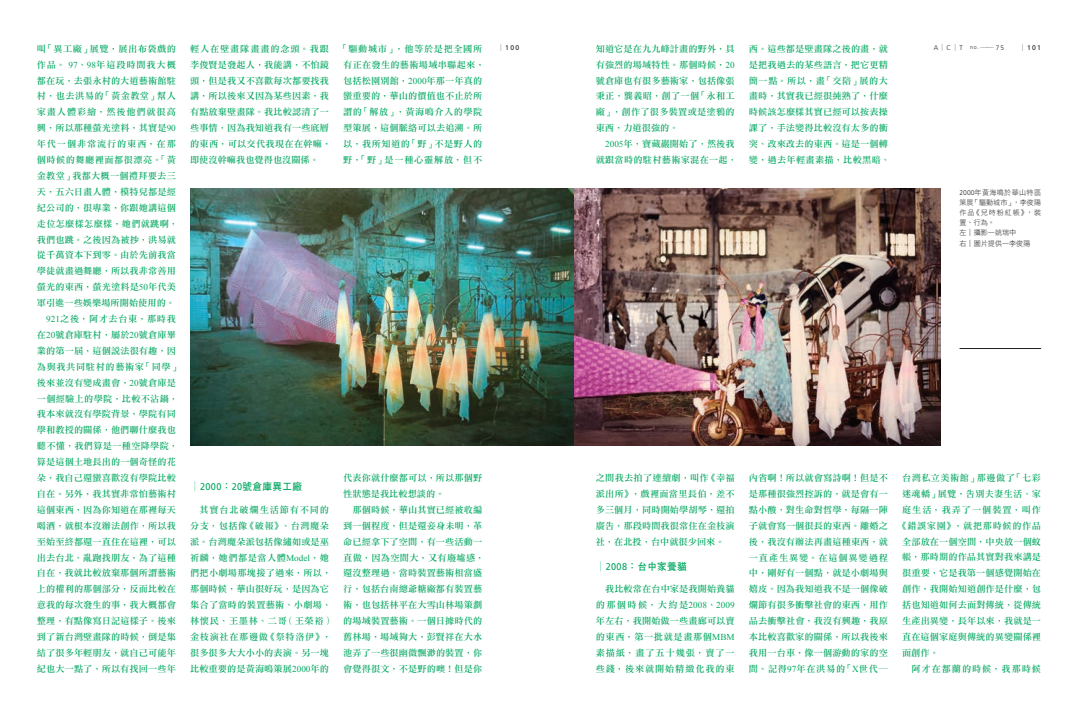
<style>
.page{position:relative;width:1078px;height:720px;background:#fff}
.page>*{position:absolute;margin:0;border:0;box-sizing:border-box;transform-origin:0 0}
.t1{font:10.1px "DF Hei Std W7";letter-spacing:.04em;color:#00a75f;scale:.95 1}
.t2{font:9.1px/15.9px "DF Li Song Std W5";letter-spacing:.015em;color:#00a75f}
.t3{font:9.1px/15.9px "DF Li Song Std W5";letter-spacing:.035em;color:#00a75f;text-align:center}
.t4{font:9.1px "DF Li Song Std W5";letter-spacing:.105em;color:#00a75f}
.t5{font:9.1px "DF Li Song Std W5";letter-spacing:.055em;color:#00a75f}
.t6{font:9.1px "DF Li Song Std W5";letter-spacing:.05em;color:#00a75f}
.t7{font:9.1px "DF Li Song Std W5";letter-spacing:.07em;color:#00a75f}
.t8{font:7.2px/10.2px "DF Hei Std W3";color:#231f20}
.t9{font:7.1px "DF Hei Std W3";color:#231f20}
.t10{font:6.9px "Frutiger";letter-spacing:.2em;color:#231f20}
.s1{font-family:"Frutiger";font-weight:300;font-size:6.9px}
.s2{font-family:"Frutiger";font-weight:300;font-size:5.5px}
.s3{font-family:"Frutiger";font-weight:300;font-size:6.7px}
.s4{font-family:"Frutiger";font-size:6.9px}
.s5{font-family:"Times New Roman"}
.s6{font-family:"DF Hei Std W3";font-size:7.1px}
.s7{font-family:"Frutiger";font-size:9.8px}
</style>
<div class="page">
<img style="left:190px;top:189px;width:749px;height:256px">
<hr style="left:959px;top:348px;width:81px;height:1px;background:#231f20">
<p class="t5" style="left:37px;top:44px;width:140px">叫「異工廠」展覽，展出布袋戲的</p>
<p class="t10" style="left:505px;top:43px;width:21px">01 0</p>
<p class="t9" style="left:928px;top:44px;width:72px"><span class="s1">A</span>│<span class="s1">C</span>│<span class="s1">T</span> <span class="s2">no.</span>── <span class="s3">75</span></p>
<p class="t9" style="left:1013px;top:44px;width:13px">│<span class="s4">0</span></p>
<p class="t2" style="left:37px;top:56px;width:145px;text-align:center">作品。 <span class="s5">97</span>、<span class="s5">98</span>年這段時間我大概都在玩，去張永村的大道藝術館駐村，也去洪易的「黃金教堂」幫人家畫人體彩繪，然後他們就很高興，所以那種螢光塗料，其實是<span class="s5">90</span>年代一個非常流行的東西，在那個時候的舞廳裡面都很漂亮。「黃金教堂」我都大概一個禮拜要去三天，五六日畫人體，模特兒都是經紀公司的，很專業，你跟她講這個走位怎麼樣怎麼樣，她們就跳啊，我們也跳。之後因為被抄，洪易就從千萬資本下到零。由於先前我當學徒就畫過舞廳，所以我非常善用螢光的東西，螢光塗料是<span class="s5">50</span>年代美軍引進一些娛樂場所開始使用的。<br><span class="s5">921</span>之後，阿才去台東，那時我在<span class="s5">20</span>號倉庫駐村，屬於<span class="s5">20</span>號倉庫畢業的第一屆，這個說法很有趣，因為與我共同駐村的藝術家「同學」後來並沒有變成畫會，<span class="s5">20</span>號倉庫是一個經驗上的學院，比較不沾鍋，我本來就沒有學院背景，學院有同學和教授的關係，他們聊什麼我也聽不懂，我們算是一種空降學院，算是這個土地長出的一個奇怪的花朵，我自己還蠻喜歡沒有學院比較自在。另外，我其實非常怕藝術村這個東西，因為你知道在那裡每天喝酒，就根本沒辦法創作，所以我至始至終都還一直住在這裡，可以出去台北、亂跑找朋友，為了這種自在，我就比較放棄那個所謂藝術上的權利的那個部分，反而比較在意我的每次發生的事，我大概都會整理，有點像寫日記這樣子。後來到了新台灣壁畫隊的時候，倒是集結了很多年輕朋友，就自己可能年紀也大一點了，所以有找回一些年</p>
<p class="t10" style="left:497px;top:43px;width:23px"><span class="s6">│</span>100</p>
<p class="t9" style="left:933px;top:44px;width:72px"><span class="s1">A</span>│<span class="s1">C</span>│<span class="s1">T</span> <span class="s2">no.</span>── <span class="s3">75</span></p>
<p class="t10" style="left:1019px;top:43px;width:23px"><span class="s6">│</span>101</p>
<p class="t2" style="left:338px;top:40px;width:147px;text-align:center">「驅動城市」，他等於是把全國所有正在發生的藝術場域串聯起來，包括松園別館，<span class="s5">2000</span>年那一年真的蠻重要的，華山的價值也不止於所謂的「解放」，黃海鳴介入的學院型策展，這個脈絡可以去追溯。所以，我所知道的「野」不是野人的野，「野」是一種心靈解放，但不</p>
<p class="t2" style="left:595px;top:40px;width:140px;text-align:justify">知道它是在九九峰計畫的野外，具有強烈的場域特性。那個時候，<span class="s5">20</span>號倉庫也有很多藝術家，包括像張秉正，龔義昭，創了一個「永和工廠」，創作了很多裝置或是塗鴉的東西，力道很強的。</p>
<p class="t2" style="left:595px;top:136px;width:143px;text-align:right"><span class="s5">2005</span>年，寶藏巖開始了，然後我<br>就跟當時的駐村藝術家混在一起，</p>
<p class="t2" style="left:748px;top:40px;width:143px">西。這些都是壁畫隊之後的畫，就是把我過去的某些語言，把它更精簡一點。所以，畫「交陪」展的大畫時，其實我已經很純熟了，什麼時候該怎麼樣其實已經可以按表操課了，手法變得比較沒有太多的衝突、改來改去的東西。這是一個轉變，過去年輕畫素描，比較黑暗、</p>
<p class="t2" style="left:190px;top:40px;width:143px">輕人在壁畫隊畫畫的念頭。我跟李俊賢是發起人，我能講，不怕鏡頭，但是我又不喜歡每次都要找我講，所以後來又因為某些因素，我有點放棄壁畫隊。我比較認清了一些事情，因為我知道我有一些底層的東西，可以交代我現在在幹嘛，即使沒幹嘛我也覺得也沒關係。</p>
<p class="t8" style="left:959px;top:187px;width:83px"><span class="s1">2000</span>年黃海鳴於華山特區策展「驅動城市」，李俊陽作品《兒時粉紅帳》，裝置、行為。<br>左｜攝影—姚瑞中<br>右｜圖片提供—李俊陽</p>
<p class="t2" style="left:748px;top:470px;width:140px;text-align:justify">內省啊！所以就會寫詩啊！但是不是那種很強烈控訴的，就是會有一點小酸，對生命對哲學，每隔一陣子就會寫一個很長的東西。離婚之後，我沒有辦法再畫這種東西，就一直產生異變。在這個異變過程中，剛好有一個點，就是小劇場與嬉皮。因為我知道我不是一個像破爛節有很多衝擊社會的東西，用作品去衝擊社會，我沒有興趣，我原本比較喜歡家的關係，所以我後來我用一台車，像一個游動的家的空間。記得<span class="s5">97</span>年在洪易的「<span class="s5">X</span>世代─</p>
<p class="t6" style="left:901px;top:473px;width:140px">台灣私立美術館」那邊做了「七彩</p>
<p class="t2" style="left:343px;top:470px;width:140px">代表你就什麼都可以，所以那個野性狀態是我比較想談的。</p>
<p class="t2" style="left:343px;top:501px;width:143px;text-indent:9px">那個時候，華山其實已經被收編到一個程度，但是還妾身未明，革命已經拿下了空間，有一些活動一直做，因為空間大，又有廢墟感，還沒整理過。當時裝置藝術相當盛行，包括台南總爺糖廠都有裝置藝術，也包括林平在大雪山林場策劃的場域裝置藝術。一個日據時代的舊林場，場域夠大，彭賢祥在大水池弄了一些很幽微飄渺的裝置，你會覺得很文，不是野的噢！但是你</p>
<p class="t2" style="left:595px;top:470px;width:140px;text-align:justify">之間我去拍了連續劇，叫作《幸福派出所》，戲裡面當里長伯，差不多三個月，同時開始學胡琴，還拍廣告，那段時間我很常住在金枝演社，在北投，台中就很少回來。</p>
<p class="t1" style="left:595px;top:561px;width:97px">│<span class="s7">2008</span>：台中家養貓</p>
<p class="t2" style="left:595px;top:581px;width:140px;text-align:justify;text-indent:9px">我比較常在台中家是我開始養貓的那個時候，大約是<span class="s5">2008</span>、<span class="s5">2009</span>年左右，我開始做一些畫廊可以賣的東西，第一批就是畫那個<span class="s5">MBM</span>素描紙，畫了五十幾張，賣了一些錢，後來就開始精緻化我的東</p>
<p class="t1" style="left:190px;top:481px;width:119px">│<span class="s7">2000</span>：<span class="s7">20</span>號倉庫異工廠</p>
<p class="t3" style="left:190px;top:501px;width:145px">其實台北破爛生活節有不同的<br>分支，包括像《破報》、台灣魔朵派。台灣魔朵派包括像繡如或是巫祈麟，她們都是當人體<span class="s5">Model</span>，她們把小劇場那塊接了過來，所以，那個時候，華山很好玩，是因為它集合了當時的裝置藝術、小劇場、林懷民、王墨林、二哥（王榮裕）金枝演社在那邊做《祭特洛伊》，很多很多大大小小的表演。另一塊比較重要的是黃海鳴策展<span class="s5">2000</span>年的</p>
<p class="t3" style="left:901px;top:485px;width:140px">迷魂轎」展覽，告別夫妻生活、家</p>
<p class="t4" style="left:901px;top:505px;width:140px">庭生活，我弄了一個裝置，叫作</p>
<p class="t7" style="left:897px;top:520px;width:145px">《錯誤家園》，就把那時候的作品</p>
<p class="t2" style="left:901px;top:533px;width:140px">全部放在一個空間，中央放一個蚊</p>
<p class="t2" style="left:901px;top:549px;width:140px">帳，那時期的作品其實對我來講是</p>
<p class="t2" style="left:901px;top:565px;width:140px">很重要，它是我第一個感覺開始在</p>
<p class="t2" style="left:901px;top:581px;width:140px">創作，我開始知道創作是什麼，包</p>
<p class="t2" style="left:901px;top:597px;width:140px">括也知道如何去面對傳統，從傳統</p>
<p class="t2" style="left:901px;top:613px;width:140px">生產出異變，長年以來，我就是一</p>
<p class="t2" style="left:901px;top:629px;width:140px">直在這個家庭與傳統的異變關係裡</p>
<p class="t2" style="left:901px;top:644px;width:38px">面創作。</p>
<p class="t4" style="left:911px;top:664px;width:131px">阿才在都蘭的時候，我那時候</p>
</div>
